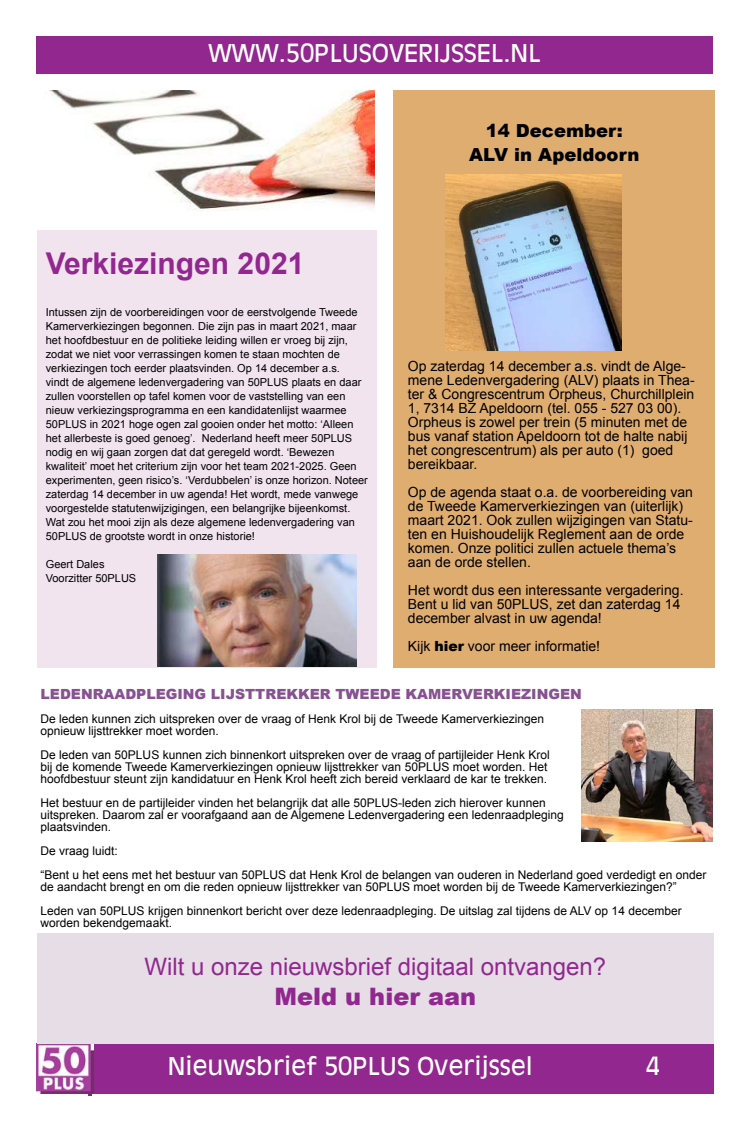
<style>
.page{position:relative;width:749px;height:1130px;background:#fff}
.page>*{position:absolute;margin:0;border:0;box-sizing:border-box;transform-origin:0 0}
.t1{font:700 30px "Arial";color:#92278f}
.t2{font:24px "Arial";color:#92278f}
.t3{font:24px "Antique Olive";color:#fffffb}
.t4{font:24px "Antique Olive";color:#fff}
.t5{font:900 24px "Arial";color:#92278f}
.t6{font:900 18px/24px "Arial";color:#000;text-align:center}
.t7{font:14px/14px "Arial";color:#000}
.t8{font:900 14px "Arial";color:#875192}
.t9{font:12px/12px "Arial";color:#000}
.t10{font:11px/14px "Arial";color:#000}
.s1{font-weight:900}
</style>
<div class="page">
<div style="left:36px;top:36px;width:677px;height:38px;background:#92278f"></div>
<div style="left:37px;top:1043px;width:677px;height:50px;background:#92278f"></div>
<img style="left:36px;top:1043px;width:58px;height:50px">
<div style="left:394px;top:90px;width:321px;height:577px;background:#e0ad71"></div>
<div style="left:37px;top:230px;width:339px;height:437px;background:#f1e4ef"></div>
<img style="left:49px;top:90px;width:325px;height:121px">
<img style="left:158px;top:554px;width:198px;height:112px">
<div style="left:37px;top:933px;width:676px;height:110px;background:#e6dde7"></div>
<img style="left:445px;top:174px;width:176px;height:176px">
<img style="left:581px;top:709px;width:132px;height:132px">
<h2 class="t4" style="left:208px;top:38px;width:333px">WWW.50PLUSOVERIJSSEL.NL</h2>
<h1 class="t1" style="left:46px;top:243px;width:260px">Verkiezingen 2021</h1>
<p class="t10" style="left:46px;top:305px;width:324px">Intussen zijn de voorbereidingen voor de eerstvolgende Tweede Kamerverkiezingen begonnen. Die zijn pas in maart 2021, maar het hoofdbestuur en de politieke leiding willen er vroeg bij zijn, zodat we niet voor verrassingen komen te staan mochten de verkiezingen toch eerder plaatsvinden. Op 14 december a.s.<br>vindt de algemene ledenvergadering van 50PLUS plaats en daar zullen voorstellen op tafel komen voor de vaststelling van een nieuw verkiezingsprogramma en een kandidatenlijst waarmee 50PLUS in 2021 hoge ogen zal gooien onder het motto: ‘Alleen het allerbeste is goed genoeg’. Nederland heeft meer 50PLUS nodig en wij gaan zorgen dat dat geregeld wordt. ‘Bewezen kwaliteit’ moet het criterium zijn voor het team 2021-2025. Geen experimenten, geen risico’s. ‘Verdubbelen’ is onze horizon. Noteer zaterdag 14 december in uw agenda! Het wordt, mede vanwege voorgestelde statutenwijzigingen, een belangrijke bijeenkomst.<br>Wat zou het mooi zijn als deze algemene ledenvergadering van 50PLUS de grootste wordt in onze historie!</p>
<p class="t10" style="left:46px;top:557px;width:92px">Geert Dales<br>Voorzitter 50PLUS</p>
<h3 class="t6" style="left:469px;top:118px;width:172px">14 December:<br>ALV in Apeldoorn</h3>
<p class="t7" style="left:408px;top:359px;width:288px">Op zaterdag 14 december a.s. vindt de Alge&shy;mene Ledenvergadering (ALV) plaats in Thea&shy;ter &amp; Congrescentrum Orpheus, Churchillplein 1, 7314 BZ Apeldoorn (tel. 055 - 527 03 00).<br>Orpheus is zowel per trein (5 minuten met de bus vanaf station Apeldoorn tot de halte nabij het congrescentrum) als per auto (1) goed bereikbaar.</p>
<p class="t7" style="left:408px;top:485px;width:286px">Op de agenda staat o.a. de voorbereiding van de Tweede Kamerverkiezingen van (uiterlijk) maart 2021. Ook zullen wijzigingen van Statu&shy;ten en Huishoudelijk Reglement aan de orde komen. Onze politici zullen actuele thema’s aan de orde stellen.</p>
<p class="t7" style="left:408px;top:583px;width:277px">Het wordt dus een interessante vergadering.<br>Bent u lid van 50PLUS, zet dan zaterdag 14 december alvast in uw agenda!</p>
<p class="t7" style="left:408px;top:639px;width:194px">Kijk <span class="s1">hier</span> voor meer informatie!</p>
<p class="t8" style="left:41px;top:684px;width:543px">LEDENRAADPLEGING LIJSTTREKKER TWEEDE KAMERVERKIEZINGEN</p>
<p class="t9" style="left:41px;top:713px;width:505px">De leden kunnen zich uitspreken over de vraag of Henk Krol bij de Tweede Kamerverkiezingen opnieuw lijsttrekker moet worden.</p>
<p class="t9" style="left:41px;top:749px;width:510px">De leden van 50PLUS kunnen zich binnenkort uitspreken over de vraag of partijleider Henk Krol bij de komende Tweede Kamerverkiezingen opnieuw lijsttrekker van 50PLUS moet worden. Het hoofdbestuur steunt zijn kandidatuur en Henk Krol heeft zich bereid verklaard de kar te trekken.</p>
<p class="t9" style="left:41px;top:797px;width:524px">Het bestuur en de partijleider vinden het belangrijk dat alle 50PLUS-leden zich hierover kunnen uitspreken. Daarom zal er voorafgaand aan de Algemene Ledenvergadering een ledenraadpleging plaatsvinden.</p>
<p class="t9" style="left:41px;top:839px;width:667px;line-height:24px">De vraag luidt:<br>“Bent u het eens met het bestuur van 50PLUS dat Henk Krol de belangen van ouderen in Nederland goed verdedigt en onder</p>
<p class="t9" style="left:41px;top:875px;width:642px;line-height:24px">de aandacht brengt en om die reden opnieuw lijsttrekker van 50PLUS moet worden bij de Tweede Kamerverkiezingen?”<br>Leden van 50PLUS krijgen binnenkort bericht over deze ledenraadpleging. De uitslag zal tijdens de ALV op 14 december</p>
<p class="t9" style="left:41px;top:917px;width:133px">worden bekendgemaakt.</p>
<h2 class="t2" style="left:144px;top:950px;width:463px">Wilt u onze nieuwsbrief digitaal ontvangen?</h2>
<h2 class="t5" style="left:274px;top:978px;width:203px">Meld u hier aan</h2>
<h2 class="t3" style="left:168px;top:1050px;width:366px">Nieuwsbrief 50PLUS Overijssel</h2>
<h2 class="t3" style="left:646px;top:1050px;width:16px">4</h2>
</div>
